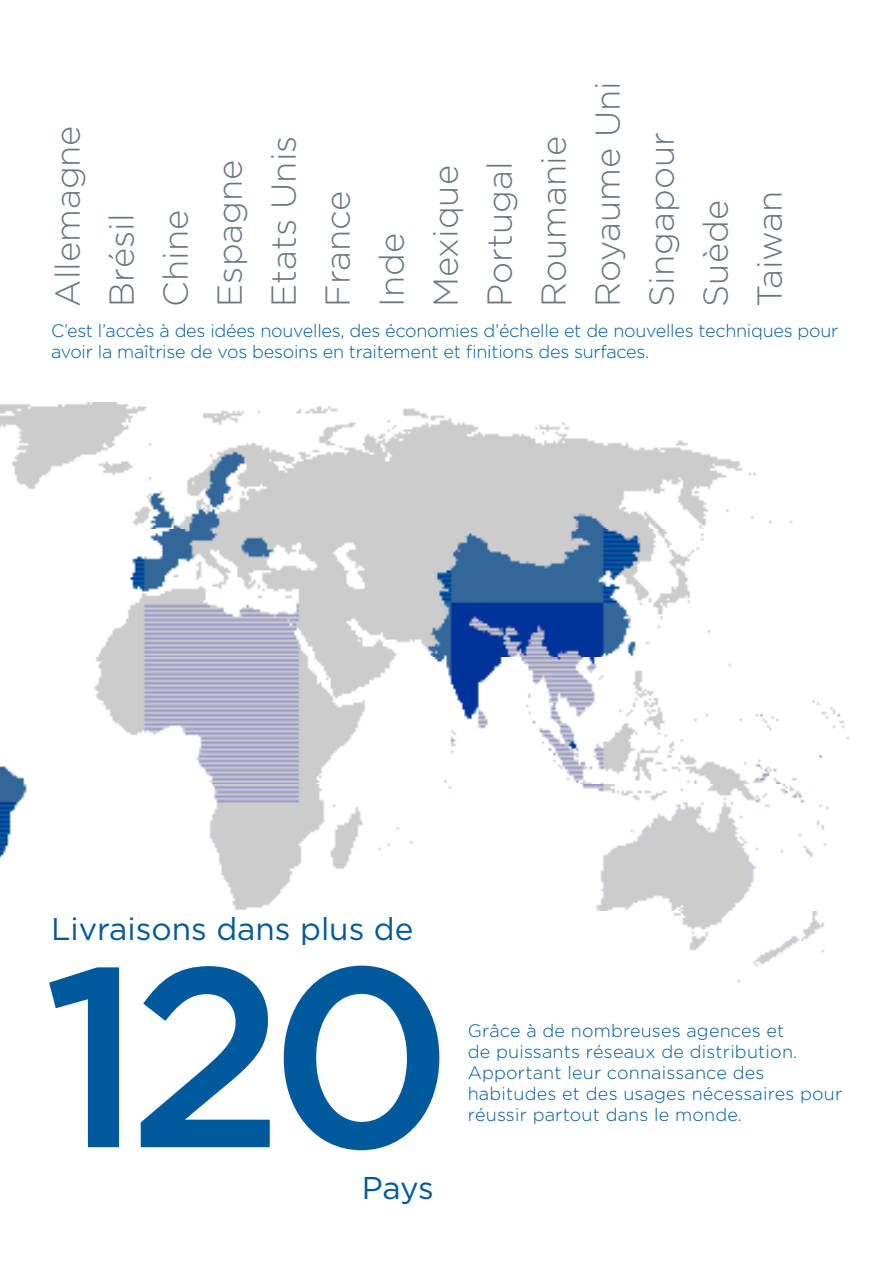
<style>
.page{position:relative;width:893px;height:1263px;background:#fff}
.page>*{position:absolute;margin:0;border:0;box-sizing:border-box;transform-origin:0 0}
.t1{font:500 255px "Gotham";color:#00599d}
.t2{font:300 34.5px/54px "Gotham";color:#697880}
.t3{font:31.5px "Gotham";color:#00599d}
.t4{font:300 18px/21px "Gotham";color:#00599d}
</style>
<div class="page">
<img style="left:0;top:403px;width:850px;height:580px">
<h2 class="t2" style="left:40px;top:307px;width:227px;rotate:-90deg">Allemagne<br>Brésil<br>Chine<br>Espagne<br>Etats Unis<br>France<br>Inde<br>Mexique<br>Portugal<br>Roumanie<br>Royaume Uni<br>Singapour<br>Suède<br>Taiwan</h2>
<p class="t4" style="left:51px;top:320px;width:789px">C’est l’accès à des idées nouvelles, des économies d’échelle et de nouvelles techniques pour avoir la maîtrise de vos besoins en traitement et finitions des surfaces.</p>
<h3 class="t3" style="left:51px;top:911px;width:364px">Livraisons dans plus de</h3>
<h1 class="t1" style="left:43px;top:912px;width:413px">120</h1>
<h3 class="t3" style="left:362px;top:1170px;width:74px">Pays</h3>
<p class="t4" style="left:468px;top:1020px;width:376px">Grâce à de nombreuses agences et<br>de puissants réseaux de distribution.<br>Apportant leur connaissance des habitudes et des usages nécessaires pour</p>
<p class="t4" style="left:468px;top:1104px;width:276px">réussir partout dans le monde.</p>
</div>
